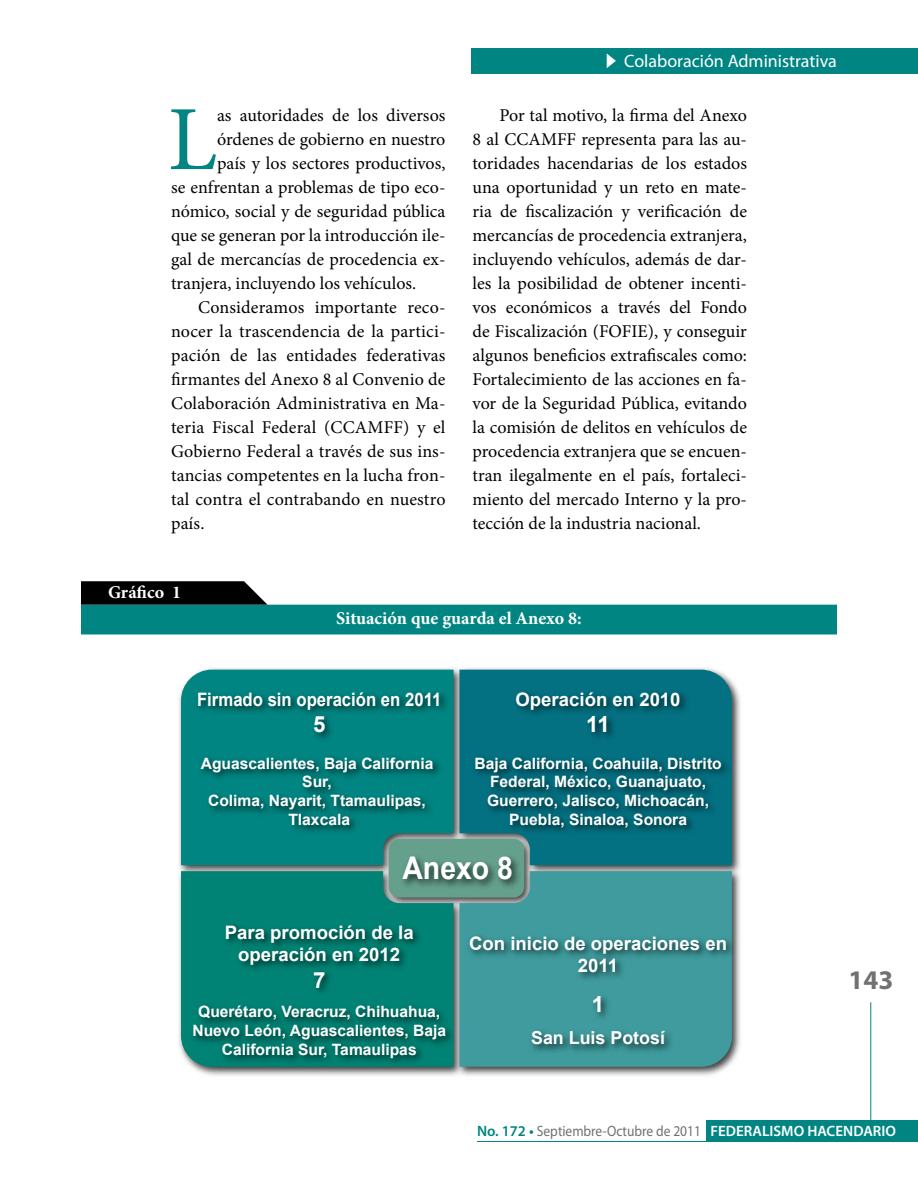
<style>
.page{position:relative;width:918px;height:1188px;background:#fff}
.page>*{position:absolute;margin:0;border:0;box-sizing:border-box;transform-origin:0 0}
.t1{font:91.8px "Minion Pro";color:#008582}
.t2{font:700 31.35px "Arial";color:#fff;scale:.91 1}
.t3{font:700 27px "Myriad Pro";color:#707172}
.t4{font:700 22.35px "Arial";color:#fff}
.t5{font:700 18.6px/22.4px "Arial";color:#fff;text-align:center}
.t6{font:700 18.6px "Arial";color:#fff;scale:.9 1}
.t7{font:18px/24px "Minion Pro";color:#000;text-align:justify}
.t8{font:700 18px "Minion Pro";color:#fff}
.t9{font:18px "Myriad Pro";color:#fff}
.t10{font:700 17.85px "Arial";color:#fff}
.t11{font:700 15.6px/18.8px "Arial";color:#fff;text-align:center}
.t12{font:15px "Myriad Pro";color:#707172;scale:.9 1}
.s1{font-weight:600;color:#008582}
.s2{font-weight:600;color:#fff}
</style>
<div class="page">
<div style="left:471px;top:48px;width:447px;height:26px;background:#008582"></div>
<svg style="left:607px;top:53px;width:9px;height:15px"></svg>
<div style="left:706px;top:1121px;width:212px;height:21px;background:#008582"></div>
<hr style="left:477px;top:1141px;width:441px;height:1px;background:#008582">
<hr style="left:870px;top:1002px;width:1px;height:119px;background:#008582">
<div style="left:81px;top:605px;width:756px;height:29px;background:#008582"></div>
<svg style="left:81px;top:581px;width:186px;height:24px;background:#131414"></svg>
<img style="left:179px;top:668px;width:562px;height:408px">
<svg style="left:181px;top:871px;width:273px;height:196px;background:#098576"></svg>
<svg style="left:181px;top:670px;width:273px;height:195px;background:#0a8884"></svg>
<svg style="left:459px;top:670px;width:273px;height:195px;background:#0d7584"></svg>
<svg style="left:459px;top:871px;width:273px;height:196px;background:#429a9c"></svg>
<img style="left:191px;top:683px;width:263px;height:158px">
<img style="left:468px;top:683px;width:266px;height:158px">
<img style="left:186px;top:917px;width:273px;height:154px">
<img style="left:463px;top:928px;width:277px;height:133px">
<img style="left:396px;top:846px;width:130px;height:53px">
<h1 class="t1" style="left:168px;top:78px;width:51px">L</h1>
<p class="t7" style="left:217px;top:103px;width:230px">as autoridades de los diversos</p>
<p class="t7" style="left:217px;top:127px;width:230px">órdenes de gobierno en nuestro</p>
<p class="t7" style="left:217px;top:151px;width:230px">país y los sectores productivos,</p>
<p class="t7" style="left:171px;top:175px;width:276px">se enfrentan a problemas de tipo eco-</p>
<p class="t7" style="left:171px;top:199px;width:276px">nómico, social y de seguridad pública</p>
<p class="t7" style="left:171px;top:223px;width:276px">que se generan por la introducción ile-</p>
<p class="t7" style="left:171px;top:247px;width:276px">gal de mercancías de procedencia ex-</p>
<p class="t7" style="left:171px;top:271px;width:247px">tranjera, incluyendo los vehículos.</p>
<p class="t7" style="left:198px;top:295px;width:249px">Consideramos importante reco-</p>
<p class="t7" style="left:171px;top:319px;width:276px">nocer la trascendencia de la partici-</p>
<p class="t7" style="left:171px;top:343px;width:276px">pación de las entidades federativas</p>
<p class="t7" style="left:171px;top:367px;width:276px">firmantes del Anexo 8 al Convenio de</p>
<p class="t7" style="left:171px;top:391px;width:276px">Colaboración Administrativa en Ma-</p>
<p class="t7" style="left:171px;top:415px;width:276px">teria Fiscal Federal (CCAMFF) y el</p>
<p class="t7" style="left:171px;top:439px;width:276px">Gobierno Federal a través de sus ins-</p>
<p class="t7" style="left:171px;top:463px;width:276px">tancias competentes en la lucha fron-</p>
<p class="t7" style="left:171px;top:487px;width:276px">tal contra el contrabando en nuestro</p>
<p class="t7" style="left:171px;top:511px;width:35px">país.</p>
<p class="t8" style="left:108px;top:579px;width:75px">Gráfico 1</p>
<p class="t9" style="left:624px;top:50px;width:214px">Colaboración Administrativa</p>
<p class="t7" style="left:473px;top:103px;width:276px;text-indent:27px">Por tal motivo, la firma del Anexo 8 al CCAMFF representa para las au&shy;toridades hacendarias de los estados una oportunidad y un reto en mate&shy;ria de fiscalización y verificación de mercancías de procedencia extranjera, incluyendo vehículos, además de dar&shy;les la posibilidad de obtener incenti&shy;vos económicos a través del Fondo de Fiscalización (FOFIE), y conseguir algunos beneficios extrafiscales como:<br>Fortalecimiento de las acciones en fa&shy;vor de la Seguridad Pública, evitando la comisión de delitos en vehículos de procedencia extranjera que se encuen&shy;tran ilegalmente en el país, fortaleci&shy;miento del mercado Interno y la pro&shy;tección de la industria nacional.</p>
<p class="t8" style="left:336px;top:606px;width:247px">Situación que guarda el Anexo 8:</p>
<p class="t6" style="left:197px;top:689px;width:273px">Firmado sin operación en 2011</p>
<p class="t4" style="left:313px;top:712px;width:14px">5</p>
<p class="t11" style="left:201px;top:754px;width:234px">Aguascalientes, Baja California<br>Sur,<br>Colima, Nayarit, Ttamaulipas,<br>Tlaxcala</p>
<p class="t5" style="left:516px;top:688px;width:167px">Operación en 2010</p>
<p class="t4" style="left:586px;top:712px;width:25px">11</p>
<p class="t11" style="left:474px;top:754px;width:249px">Baja California, Coahuila, Distrito<br>Federal, México, Guanajuato,<br>Guerrero, Jalisco, Michoacán,<br>Puebla, Sinaloa, Sonora</p>
<h2 class="t2" style="left:402px;top:851px;width:123px">Anexo 8</h2>
<p class="t5" style="left:225px;top:921px;width:190px">Para promoción de la operación en 2012</p>
<p class="t4" style="left:313px;top:967px;width:14px">7</p>
<p class="t11" style="left:192px;top:1002px;width:255px">Querétaro, Veracruz, Chihuahua,<br>Nuevo León, Aguascalientes, Baja<br>California Sur, Tamaulipas</p>
<p class="t5" style="left:469px;top:932px;width:259px">Con inicio de operaciones en<br>2011</p>
<p class="t4" style="left:592px;top:992px;width:14px">1</p>
<p class="t10" style="left:531px;top:1028px;width:135px">San Luis Potosí</p>
<h3 class="t3" style="left:848px;top:963px;width:46px">143</h3>
<p class="t12" style="left:477px;top:1122px;width:467px"><span class="s1">No. 172 •</span> Septiembre-Octubre de 2011 <span class="s2">FEDERALISMO HACENDARIO</span></p>
</div>
